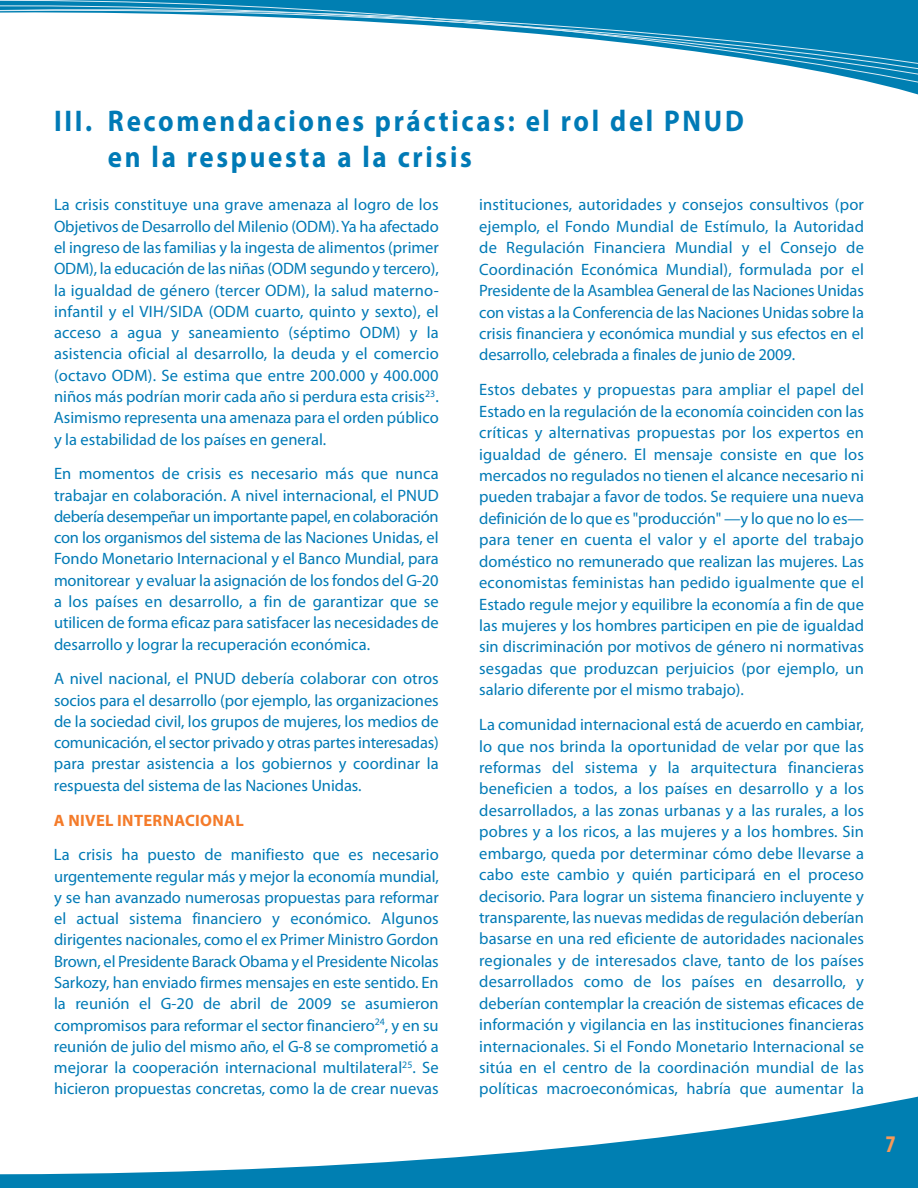
<style>
.page{position:relative;width:918px;height:1188px;background:#fff}
.page>*{position:absolute;margin:0;border:0;box-sizing:border-box;transform-origin:0 0}
.t1{font:700 30px/36px "Myriad Pro";letter-spacing:.1em;color:#007ab6;scale:.9 1}
.t2{font:700 condensed 24px "Myriad Pro";color:#f79958}
.t3{font:16.5px/21.5px "Myriad Pro";color:#007ab6;text-align:justify}
.t4{font:700 16.5px "Myriad Pro";letter-spacing:.02em;color:#f47b2a}
</style>
<div class="page">
<svg style="left:0;top:1096px;width:918px;height:92px"></svg>
<svg style="left:0;top:0;width:918px;height:84px"></svg>
<h1 class="t1" style="left:108px;top:105px;width:708px;text-indent:-54px">III. Recomendaciones prácticas: el rol del PNUD en la respuesta a la crisis</h1>
<p class="t3" style="left:54px;top:196px;width:386px">La crisis constituye una grave amenaza al logro de los Objetivos de Desarrollo del Milenio (ODM).Ya ha afectado el ingreso de las familias y la ingesta de alimentos (primer ODM), la educación de las niñas (ODM segundo y tercero), la igualdad de género (tercer ODM), la salud materno&shy;infantil y el VIH/SIDA (ODM cuarto, quinto y sexto), el acceso a agua y saneamiento (séptimo ODM) y la asistencia oficial al desarrollo, la deuda y el comercio (octavo ODM). Se estima que entre 200.000 y 400.000 niños más podrían morir cada año si perdura esta crisis<sup>23</sup>.<br>Asimismo representa una amenaza para el orden público y la estabilidad de los países en general.</p>
<p class="t3" style="left:54px;top:464px;width:386px">En momentos de crisis es necesario más que nunca trabajar en colaboración. A nivel internacional, el PNUD debería desempeñar un importante papel, en colaboración con los organismos del sistema de las Naciones Unidas, el Fondo Monetario Internacional y el Banco Mundial, para monitorear y evaluar la asignación de los fondos del G-20 a los países en desarrollo, a fin de garantizar que se utilicen de forma eficaz para satisfacer las necesidades de desarrollo y lograr la recuperación económica.</p>
<p class="t3" style="left:54px;top:669px;width:386px">A nivel nacional, el PNUD debería colaborar con otros socios para el desarrollo (por ejemplo, las organizaciones de la sociedad civil, los grupos de mujeres, los medios de comunicación, el sector privado y otras partes interesadas) para prestar asistencia a los gobiernos y coordinar la respuesta del sistema de las Naciones Unidas.</p>
<p class="t4" style="left:54px;top:814px;width:191px">A NIVEL INTERNACIONAL</p>
<p class="t3" style="left:54px;top:845px;width:386px">La crisis ha puesto de manifiesto que es necesario urgentemente regular más y mejor la economía mundial, y se han avanzado numerosas propuestas para reformar el actual sistema financiero y económico. Algunos dirigentes nacionales, como el ex Primer Ministro Gordon Brown, el Presidente Barack Obama y el Presidente Nicolas Sarkozy, han enviado firmes mensajes en este sentido. En la reunión el G-20 de abril de 2009 se asumieron compromisos para reformar el sector financiero<sup>24</sup>, y en su reunión de julio del mismo año, el G-8 se comprometió a mejorar la cooperación internacional multilateral<sup>25</sup>. Se hicieron propuestas concretas, como la de crear nuevas</p>
<p class="t3" style="left:479px;top:195px;width:386px">instituciones, autoridades y consejos consultivos (por ejemplo, el Fondo Mundial de Estímulo, la Autoridad de Regulación Financiera Mundial y el Consejo de Coordinación Económica Mundial), formulada por el Presidente de la Asamblea General de las Naciones Unidas con vistas a la Conferencia de las Naciones Unidas sobre la crisis financiera y económica mundial y sus efectos en el desarrollo, celebrada a finales de junio de 2009.</p>
<p class="t3" style="left:479px;top:380px;width:386px">Estos debates y propuestas para ampliar el papel del Estado en la regulación de la economía coinciden con las críticas y alternativas propuestas por los expertos en igualdad de género. El mensaje consiste en que los mercados no regulados no tienen el alcance necesario ni pueden trabajar a favor de todos. Se requiere una nueva definición de lo que es "producción" —y lo que no lo es— para tener en cuenta el valor y el aporte del trabajo doméstico no remunerado que realizan las mujeres. Las economistas feministas han pedido igualmente que el Estado regule mejor y equilibre la economía a fin de que las mujeres y los hombres participen en pie de igualdad sin discriminación por motivos de género ni normativas sesgadas que produzcan perjuicios (por ejemplo, un salario diferente por el mismo trabajo).</p>
<p class="t3" style="left:479px;top:715px;width:386px">La comunidad internacional está de acuerdo en cambiar, lo que nos brinda la oportunidad de velar por que las reformas del sistema y la arquitectura financieras beneficien a todos, a los países en desarrollo y a los desarrollados, a las zonas urbanas y a las rurales, a los pobres y a los ricos, a las mujeres y a los hombres. Sin embargo, queda por determinar cómo debe llevarse a cabo este cambio y quién participará en el proceso decisorio. Para lograr un sistema financiero incluyente y transparente, las nuevas medidas de regulación deberían basarse en una red eficiente de autoridades nacionales regionales y de interesados clave, tanto de los países desarrollados como de los países en desarrollo, y deberían contemplar la creación de sistemas eficaces de información y vigilancia en las instituciones financieras internacionales. Si el Fondo Monetario Internacional se sitúa en el centro de la coordinación mundial de las políticas macroeconómicas, habría que aumentar la</p>
<h2 class="t2" style="left:886px;top:1136px;width:12px">7</h2>
</div>
